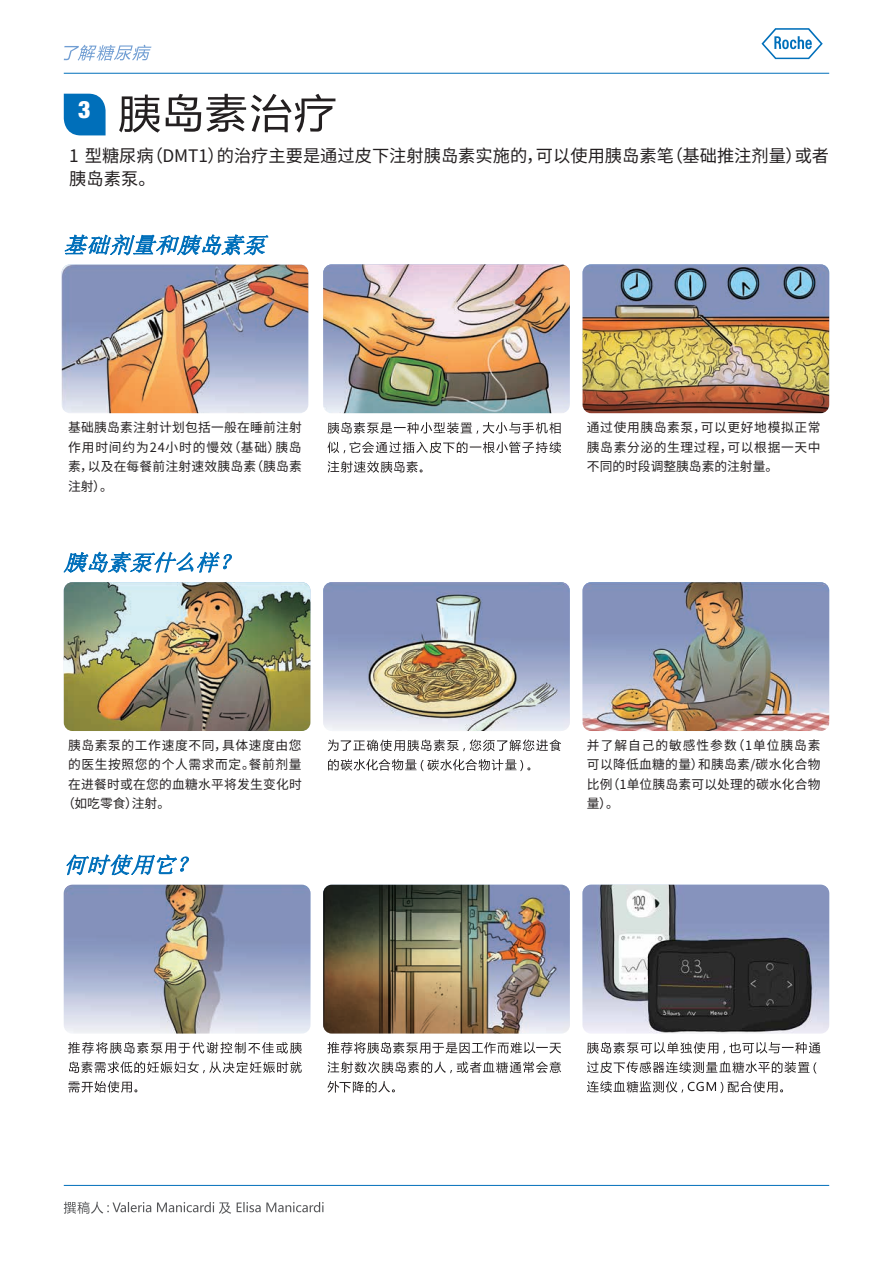
<style>
.page{position:relative;width:893px;height:1263px;background:#fff}
.page>*{position:absolute;margin:0;border:0;box-sizing:border-box;transform-origin:0 0}
.t1{font:900 condensed 24px "Helvetica Neue";color:#fff}
.t2{font:17.25px/22.5px "Source Han Sans CN";color:#231f20}
.t3{font:12.75px/19.5px "Source Han Sans CN";letter-spacing:.025em;color:#231f20;text-align:justify}
.t4{font:12.75px "Source Han Sans CN";letter-spacing:.05em;color:#231f20}
</style>
<div class="page">
<svg style="left:64px;top:1201px;width:260px;height:13px"></svg>
<svg style="left:761px;top:28px;width:62px;height:31px"></svg>
<hr style="left:64px;top:73px;width:765px;height:1px;background:#006fba">
<hr style="left:64px;top:1185px;width:765px;height:1px;background:#006fba">
<svg style="left:64px;top:45px;width:87px;height:16px"></svg>
<svg style="left:119px;top:94px;width:216px;height:39px"></svg>
<svg style="left:65px;top:234px;width:203px;height:21px"></svg>
<svg style="left:64px;top:552px;width:168px;height:21px"></svg>
<svg style="left:67px;top:854px;width:122px;height:21px"></svg>
<svg style="left:68px;top:1081px;width:69px;height:12px"></svg>
<svg style="left:69px;top:1061px;width:233px;height:12px"></svg>
<svg style="left:68px;top:1042px;width:234px;height:12px"></svg>
<svg style="left:328px;top:461px;width:95px;height:12px"></svg>
<svg style="left:328px;top:441px;width:233px;height:12px"></svg>
<svg style="left:328px;top:422px;width:233px;height:12px"></svg>
<svg style="left:328px;top:759px;width:202px;height:12px"></svg>
<svg style="left:328px;top:739px;width:233px;height:12px"></svg>
<svg style="left:327px;top:1081px;width:68px;height:11px"></svg>
<svg style="left:328px;top:1061px;width:233px;height:12px"></svg>
<svg style="left:328px;top:1042px;width:233px;height:12px"></svg>
<svg style="left:587px;top:1081px;width:196px;height:12px"></svg>
<svg style="left:587px;top:1061px;width:230px;height:12px"></svg>
<svg style="left:587px;top:1042px;width:233px;height:12px"></svg>
<img style="left:64px;top:582px;width:246px;height:149px">
<img style="left:64px;top:885px;width:246px;height:148px">
<img style="left:323px;top:264px;width:247px;height:149px">
<img style="left:323px;top:582px;width:247px;height:149px">
<img style="left:323px;top:885px;width:247px;height:148px">
<img style="left:583px;top:264px;width:246px;height:149px">
<img style="left:583px;top:582px;width:246px;height:149px">
<svg style="left:64px;top:94px;width:42px;height:41px;background:#1179be"></svg>
<img style="left:583px;top:885px;width:246px;height:148px">
<img style="left:62px;top:264px;width:246px;height:149px">
<h1 class="t1" style="left:78px;top:90px;width:14px">3</h1>
<h2 class="t2" style="left:69px;top:145px;width:761px">1 型糖尿病（DMT1）的治疗主要是通过皮下注射胰岛素实施的，可以使用胰岛素笔（基础推注剂量）或者胰岛素泵。</h2>
<p class="t3" style="left:68px;top:418px;width:235px">基础胰岛素注射计划包括一般在睡前注射作用时间约为24小时的慢效（基础）胰岛素，以及在每餐前注射速效胰岛素（胰岛素注射）。</p>
<p class="t4" style="left:68px;top:738px;width:235px">胰岛素泵的工作速度不同，具体速度由您</p>
<p class="t4" style="left:68px;top:757px;width:235px">的医生按照您的个人需求而定。餐前剂量</p>
<p class="t3" style="left:68px;top:774px;width:235px">在进餐时或在您的血糖水平将发生变化时</p>
<p class="t3" style="left:62px;top:794px;width:110px">（如吃零食）注射。</p>
<p class="t3" style="left:587px;top:418px;width:235px">通过使用胰岛素泵，可以更好地模拟正常胰岛素分泌的生理过程，可以根据一天中不同的时段调整胰岛素的注射量。</p>
<p class="t3" style="left:587px;top:735px;width:235px">并了解自己的敏感性参数（1单位胰岛素可以降低血糖的量）和胰岛素/碳水化合物比例（1单位胰岛素可以处理的碳水化合物量）。</p>
</div>
